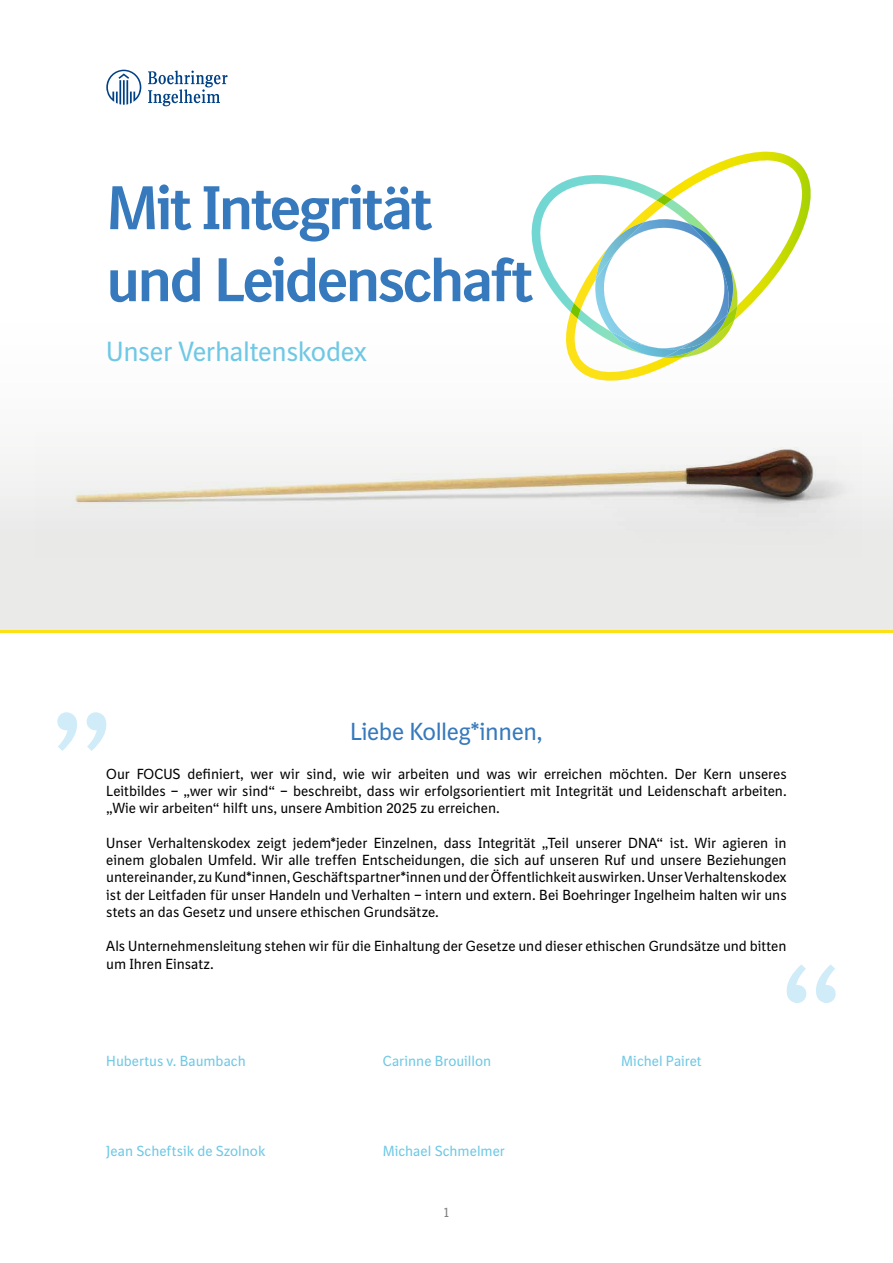
<style>
.page{position:relative;width:893px;height:1263px;background:#fff}
.page>*{position:absolute;margin:0;border:0;box-sizing:border-box;transform-origin:0 0}
.t1{font:700 60px/72px "BI Sans NEXT";letter-spacing:-.035em;color:#3679bc}
.t2{font:27px "BI Sans NEXT";letter-spacing:-.015em;color:#6ec8e5}
.t3{font:24px "BI Sans NEXT";letter-spacing:-.02em;color:#3679bc}
.t4{font:14.25px/17.2px "BI Sans NEXT";color:#000;text-align:justify}
.t5{font:14.25px "BI Sans NEXT";color:#6ec8e5}
.t6{font:13.5px "BI Sans NEXT";color:#818281}
</style>
<div class="page">
<div style="left:0;top:230px;width:893px;height:401px;background:linear-gradient(to bottom,#fff,#e7e7e6)"></div>
<hr style="left:0;top:630px;width:893px;height:3px;background:#fbe115">
<img style="left:74px;top:432px;width:745px;height:125px">
<div style="left:819px;top:393px;width:54px;height:173px;background:#f1f1f0"></div>
<div style="left:26px;top:393px;width:48px;height:173px;background:#f1f2f1"></div>
<svg style="left:528px;top:151px;width:286px;height:234px"></svg>
<img style="left:596px;top:222px;width:48px;height:58px">
<img style="left:665px;top:314px;width:63px;height:43px">
<svg style="left:106px;top:70px;width:35px;height:35px"></svg>
<svg style="left:148px;top:71px;width:80px;height:35px"></svg>
<svg style="left:57px;top:712px;width:49px;height:39px"></svg>
<svg style="left:787px;top:964px;width:49px;height:39px"></svg>
<h1 class="t1" style="left:106px;top:171px;width:428px">Mit Integrität und Leidenschaft</h1>
<h2 class="t2" style="left:106px;top:336px;width:262px">Unser Verhaltenskodex</h2>
<h3 class="t3" style="left:350px;top:718px;width:194px">Liebe Kolleg*innen,</h3>
<p class="t4" style="left:106px;top:765px;width:682px">Our FOCUS definiert, wer wir sind, wie wir arbeiten und was wir erreichen möchten. Der Kern unseres Leitbildes – „wer wir sind“ – beschreibt, dass wir erfolgsorientiert mit Integrität und Leidenschaft arbeiten. „Wie wir arbeiten“ hilft uns, unsere Ambition 2025 zu erreichen.</p>
<p class="t4" style="left:106px;top:834px;width:682px">Unser Verhaltenskodex zeigt jedem*jeder Einzelnen, dass Integrität „Teil unserer DNA“ ist. Wir agieren in einem globalen Umfeld. Wir alle treffen Entscheidungen, die sich auf unseren Ruf und unsere Beziehungen untereinander, zu Kund*innen, Geschäftspartner*innen und der Öffentlichkeit auswirken. Unser Verhaltenskodex ist der Leitfaden für unser Handeln und Verhalten – intern und extern. Bei Boehringer Ingelheim halten wir uns stets an das Gesetz und unsere ethischen Grundsätze.</p>
<p class="t4" style="left:106px;top:937px;width:682px">Als Unternehmensleitung stehen wir für die Einhaltung der Gesetze und dieser ethischen Grundsätze und bitten um Ihren Einsatz.</p>
<p class="t5" style="left:106px;top:1052px;width:141px">Hubertus v. Baumbach</p>
<p class="t5" style="left:106px;top:1143px;width:161px">Jean Scheftsik de Szolnok</p>
<p class="t5" style="left:383px;top:1052px;width:110px">Carinne Brouillon</p>
<p class="t5" style="left:383px;top:1143px;width:124px">Michael Schmelmer</p>
<p class="t6" style="left:443px;top:1204px;width:9px">1</p>
<p class="t5" style="left:621px;top:1052px;width:82px">Michel Pairet</p>
</div>
